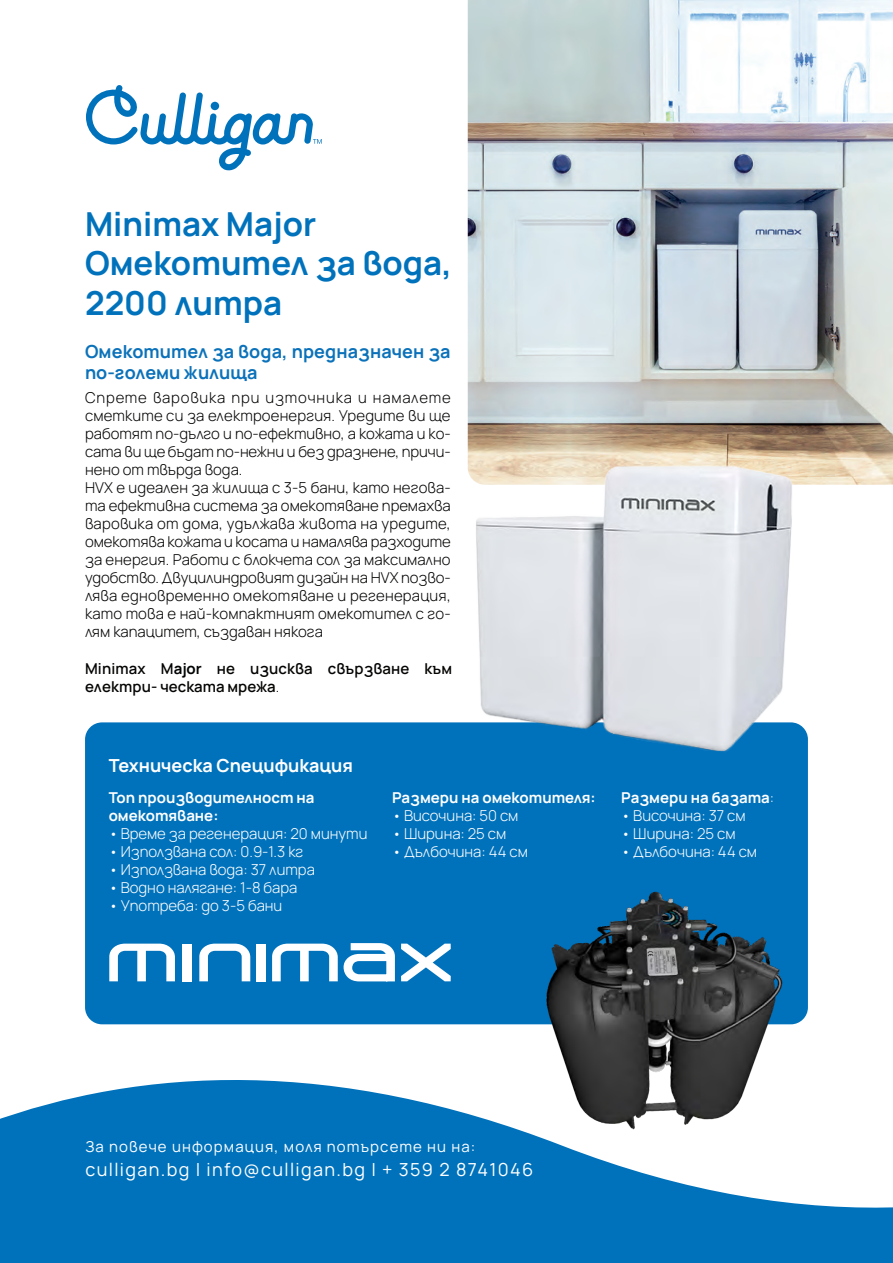
<style>
.page{position:relative;width:893px;height:1263px;background:#fff}
.page>*{position:absolute;margin:0;border:0;box-sizing:border-box;transform-origin:0 0}
.t1{font:700 33px/39.6px "Manrope";color:#0072bc}
.t2{font:700 18px/21.6px "Manrope";letter-spacing:.005em;color:#0b72ba}
.t3{font:18px "Manrope";letter-spacing:.075em;color:#fff}
.t4{font:700 18px "Manrope";color:#fff}
.t5{font:300 15px/18px "Manrope";color:#040503}
.t6{font:300 15px "Manrope";color:#fff}
.t7{font:700 15px/18px "Manrope";color:#fff}
.t8{font:600 15px/18.1px "Manrope";letter-spacing:.01em;color:#040503}
.t9{font:15px "Manrope";letter-spacing:.075em;color:#fff}
.s1{font-weight:700;color:#020304}
.s2{font-weight:300}
</style>
<div class="page">
<svg style="left:86px;top:85px;width:236px;height:86px"></svg>
<img style="left:468px;top:0;width:425px;height:485px">
<div style="left:85px;top:722px;width:723px;height:302px;background:#0072bc;border-radius:17px"></div>
<img style="left:516px;top:891px;width:279px;height:166px">
<svg style="left:109px;top:944px;width:66px;height:37px"></svg>
<div style="left:182px;top:944px;width:9px;height:37px;background:#fff"></div>
<svg style="left:199px;top:944px;width:51px;height:37px"></svg>
<div style="left:256px;top:944px;width:9px;height:37px;background:#fff"></div>
<svg style="left:272px;top:944px;width:66px;height:37px"></svg>
<svg style="left:344px;top:943px;width:51px;height:38px"></svg>
<svg style="left:401px;top:944px;width:50px;height:37px"></svg>
<img style="left:464px;top:418px;width:338px;height:334px">
<svg style="left:0;top:1057px;width:893px;height:206px;fill:#0072bc"></svg>
<h1 class="t1" style="left:85px;top:201px;width:369px">Minimax Major<br>Омекотител за вода,<br>2200 литра</h1>
<p class="t2" style="left:85px;top:339px;width:367px">Омекотител за вода, предназначен за по-големи жилища</p>
<p class="t5" style="left:85px;top:388px;width:367px">Спрете варовика при източника и намалете сметките си за електроенергия. Уредите ви ще работят по-дълго и по-ефективно, а кожата и ко&shy;сата ви ще бъдат по-нежни и без дразнене, причи&shy;нено от твърда вода.<br>HVX е идеален за жилища с 3-5 бани, като негова&shy;та ефективна система за омекотяване премахва варовика от дома, удължава живота на уредите, омекотява кожата и косата и намалява разходите за енергия. Работи с блокчета сол за максимално удобство. Двуцилиндровият дизайн на HVX позво&shy;лява едновременно омекотяване и регенерация, като това е най-компактният омекотител с го&shy;лям капацитет, създаван някога</p>
<p class="t8" style="left:85px;top:658px;width:368px">Minimax M<span class="s1">ajor</span> не изисква свързване към електри- ческата мрежа<span class="s2">.</span></p>
<p class="t4" style="left:109px;top:751px;width:246px">Техническа Спецификация</p>
<p class="t7" style="left:109px;top:787px;width:207px">Топ производителност на омекотяване:</p>
<p class="t6" style="left:109px;top:822px;width:260px">• Време за регенерация: 20 минути</p>
<p class="t6" style="left:109px;top:840px;width:196px">• Използвана сол: 0.9-1.3 кг</p>
<p class="t6" style="left:109px;top:858px;width:208px">• Използвана вода: 37 литра</p>
<p class="t6" style="left:109px;top:876px;width:190px">• Водно налягане: 1-8 бара</p>
<p class="t6" style="left:109px;top:894px;width:175px">• Употреба: до 3-5 бани</p>
<p class="t7" style="left:392px;top:787px;width:205px">Размери на омекотителя:</p>
<p class="t6" style="left:392px;top:804px;width:128px">• Височина: 50 см</p>
<p class="t6" style="left:392px;top:822px;width:116px">• Ширина: 25 см</p>
<p class="t6" style="left:392px;top:840px;width:137px">• Дълбочина: 44 см</p>
<p class="t7" style="left:621px;top:787px;width:154px">Размери на базата<span class="s2">:</span></p>
<p class="t6" style="left:621px;top:804px;width:126px">• Височина: 37 см</p>
<p class="t6" style="left:621px;top:822px;width:116px">• Ширина: 25 см</p>
<p class="t6" style="left:621px;top:840px;width:137px">• Дълбочина: 44 см</p>
<p class="t9" style="left:86px;top:1135px;width:391px">За повече информация, моля потърсете ни на:</p>
<p class="t3" style="left:86px;top:1156px;width:449px">culligan.bg | info@culligan.bg | + 359 2 8741046</p>
</div>
